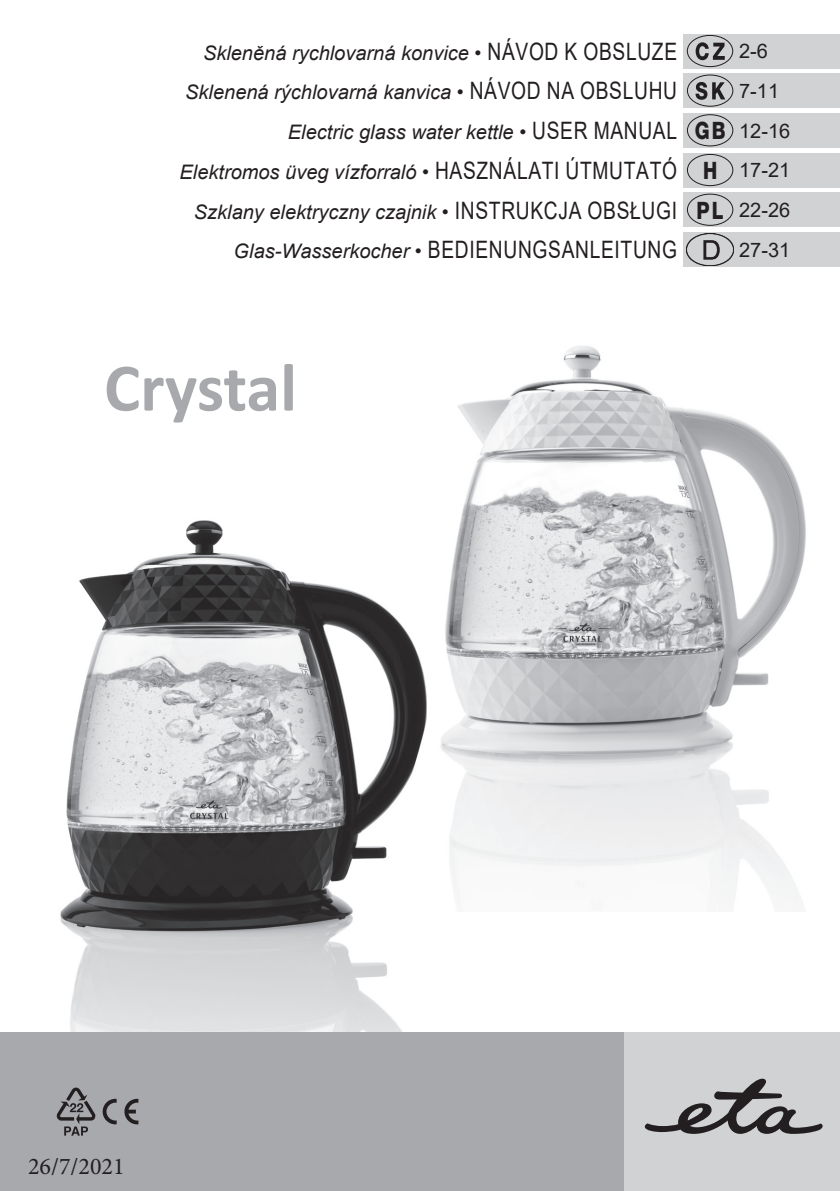
<style>
.page{position:relative;width:840px;height:1191px;background:#fff}
.page>*{position:absolute;margin:0;border:0;box-sizing:border-box;transform-origin:0 0}
.t1{font:700 68.4px "Calibri";letter-spacing:-.005em;color:#a8a9ad}
.t2{font:24px "Arial";letter-spacing:.035em;color:#231f20;scale:.8 1}
.t3{font:24px "Minion Pro";color:#231f20}
.t4{font:italic 20px "Arial";color:#231f20}
.t5{font:20px "Arial";color:#231f20}
.s1{font-style:normal;font-size:24px}
.s2{font-family:"Helvetica Neue CE";font-weight:800;font-style:normal;font-size:24px}
.s3{font-style:normal}
.s4{font-style:italic;font-size:20px}
</style>
<div class="page">
<img style="left:60px;top:520px;width:366px;height:512px">
<img style="left:441px;top:346px;width:365px;height:563px">
<div style="left:0;top:1032px;width:839px;height:159px;background:#a8a9ad"></div>
<div style="left:624px;top:1032px;width:215px;height:159px;background:#d1d2d4"></div>
<svg style="left:644px;top:1078px;width:178px;height:55px"></svg>
<svg style="left:124px;top:1098px;width:14px;height:26px"></svg>
<svg style="left:103px;top:1098px;width:14px;height:26px"></svg>
<svg style="left:57px;top:1087px;width:39px;height:48px"></svg>
<div style="left:682px;top:34px;width:157px;height:34px;background:#d1d2d4"></div>
<svg style="left:695px;top:42px;width:29px;height:18px"></svg>
<div style="left:686px;top:35px;width:46px;height:32px;border:1px solid #231f20;border-radius:50%"></div>
<div style="left:682px;top:74px;width:157px;height:34px;background:#d1d2d4"></div>
<svg style="left:695px;top:82px;width:30px;height:18px"></svg>
<div style="left:686px;top:75px;width:46px;height:32px;border:1px solid #231f20;border-radius:50%"></div>
<div style="left:682px;top:193px;width:157px;height:34px;background:#d1d2d4"></div>
<div style="left:686px;top:194px;width:46px;height:32px;border:1px solid #231f20;border-radius:50%"></div>
<div style="left:683px;top:153px;width:156px;height:34px;background:#d1d2d4"></div>
<div style="left:686px;top:154px;width:46px;height:32px;border:1px solid #231f20;border-radius:50%"></div>
<div style="left:682px;top:113px;width:157px;height:34px;background:#d1d2d4"></div>
<div style="left:686px;top:114px;width:46px;height:32px;border:1px solid #231f20;border-radius:50%"></div>
<div style="left:682px;top:232px;width:157px;height:34px;background:#d1d2d4"></div>
<img style="left:686px;top:233px;width:46px;height:32px">
<p class="t4" style="left:203px;top:40px;width:475px">Skleněná rychlovarná konvice • <span class="s1">NÁVOD K OBSLUZE</span></p>
<p class="t5" style="left:738px;top:38px;width:30px">2-6</p>
<p class="t4" style="left:185px;top:79px;width:493px">Sklenená rýchlovarná kanvica • <span class="s1">NÁVOD NA OBSLUHU</span></p>
<p class="t5" style="left:738px;top:77px;width:42px">7-11</p>
<p class="t4" style="left:288px;top:119px;width:503px">Electric glass water kettle • <span class="s1">USER MANUAL</span> <span class="s2">GB</span> <span class="s3">12-16</span></p>
<p class="t4" style="left:179px;top:159px;width:612px">Elektromos üveg vízforraló • <span class="s1">HASZNÁLATI ÚTMUTATÓ</span> <span class="s2">H</span> <span class="s3">17-21</span></p>
<p class="t4" style="left:194px;top:199px;width:597px">Szklany elektryczny czajnik • <span class="s1">INSTRUKCJA OBSŁUGI</span> <span class="s2">PL</span> <span class="s3">22-26</span></p>
<p class="t2" style="left:233px;top:233px;width:555px"><span class="s4">Glas-Wasserkocher •</span> BEDIENUNGSANLEITUNG</p>
<p class="t5" style="left:738px;top:236px;width:53px">27-31</p>
<h1 class="t1" style="left:104px;top:339px;width:194px">Crystal</h1>
<p class="t3" style="left:28px;top:1150px;width:98px">26/7/2021</p>
</div>
